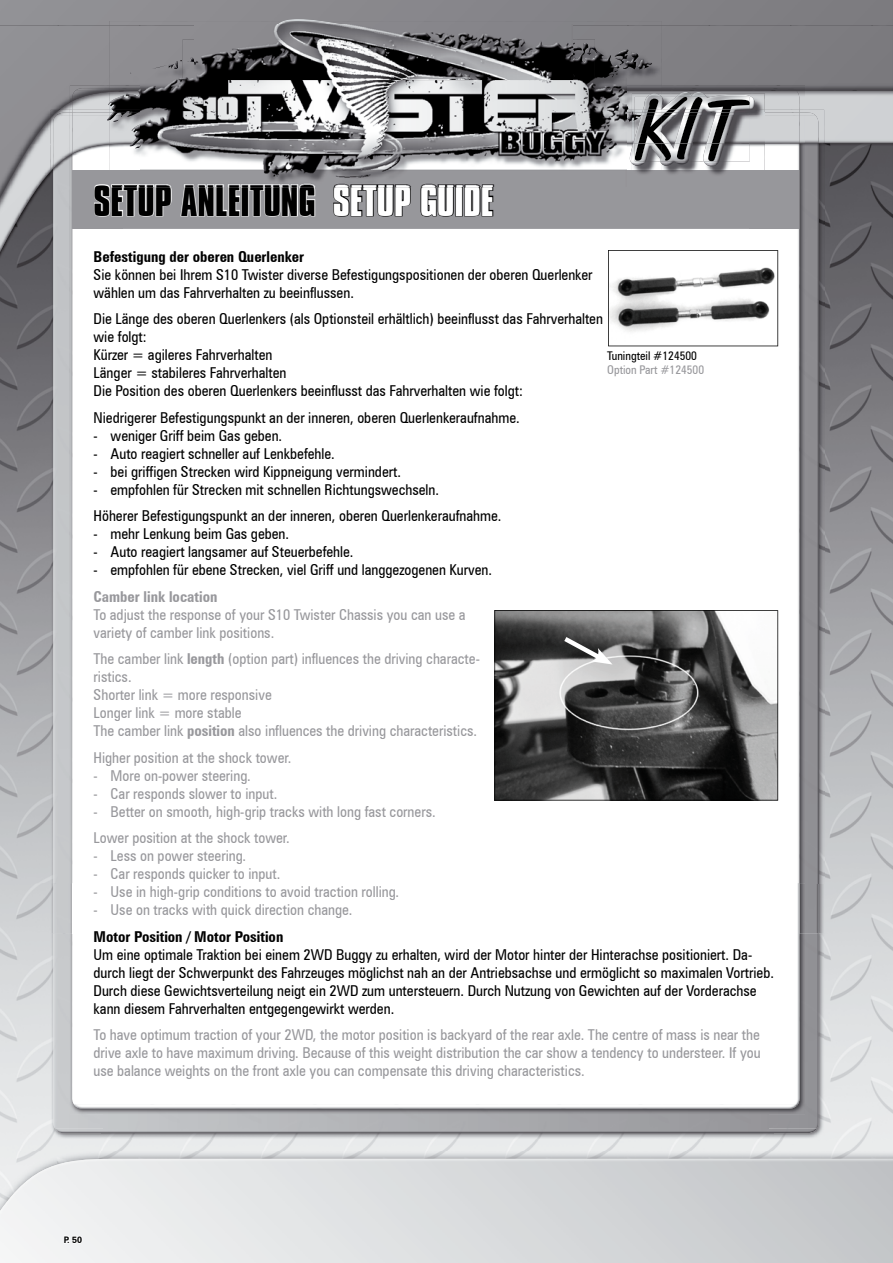
<style>
.page{position:relative;width:893px;height:1263px;background:#fff}
.page>*{position:absolute;margin:0;border:0;box-sizing:border-box;transform-origin:0 0}
.t1{font:700 37.5px "Compacta BT";color:#000}
.t2{font:condensed 15px/18px "Zurich BT";color:#000}
.t3{font:condensed 15px/18px "Zurich BT";color:#98989c}
.t4{font:700 condensed 15px "Zurich BT";color:#000}
.t5{font:700 condensed 15px "Zurich BT";color:#98989c}
.t6{font:condensed 12px "Zurich BT";color:#000}
.t7{font:condensed 12px "Zurich BT";color:#98989c}
.t8{font:700 9px "Zurich BT";color:#000}
.s1{color:#fff}
.s2{font-weight:700}
</style>
<div class="page">
<img style="left:0;top:26px;width:893px;height:1125px">
<img style="left:51px;top:933px;width:51px;height:206px">
<img style="left:773px;top:933px;width:51px;height:206px">
<img style="left:102px;top:1133px;width:671px;height:6px">
<img style="left:55px;top:1128px;width:762px;height:5px">
<img style="left:53px;top:933px;width:51px;height:195px">
<img style="left:768px;top:933px;width:51px;height:195px">
<img style="left:104px;top:1114px;width:664px;height:14px">
<img style="left:70px;top:933px;width:735px;height:181px">
<img style="left:74px;top:1104px;width:724px;height:5px">
<img style="left:72px;top:933px;width:727px;height:171px">
<img style="left:0;top:1151px;width:893px;height:8px">
<img style="left:0;top:883px;width:893px;height:50px">
<img style="left:53px;top:883px;width:766px;height:50px">
<img style="left:0;top:252px;width:51px;height:631px">
<img style="left:748px;top:143px;width:145px;height:740px">
<img style="left:51px;top:171px;width:2px;height:712px">
<img style="left:53px;top:171px;width:19px;height:712px">
<img style="left:72px;top:229px;width:51px;height:654px">
<img style="left:123px;top:229px;width:625px;height:654px">
<div style="left:72px;top:171px;width:727px;height:58px;background:#97979b"></div>
<img style="left:805px;top:91px;width:88px;height:52px">
<img style="left:0;top:198px;width:51px;height:54px">
<img style="left:59px;top:113px;width:756px;height:2px">
<img style="left:53px;top:115px;width:766px;height:54px">
<img style="left:72px;top:102px;width:727px;height:52px">
<img style="left:315px;top:188px;width:9px;height:28px">
<img style="left:0;top:0;width:893px;height:26px">
<div style="left:0;top:26px;width:109px;height:86px;background:#909094"></div>
<div style="left:662px;top:26px;width:231px;height:65px;background:#7d7c80"></div>
<img style="left:0;top:111px;width:51px;height:87px">
<svg style="left:51px;top:110px;width:8px;height:8px"></svg>
<img style="left:70px;top:86px;width:735px;height:16px">
<img style="left:75px;top:88px;width:721px;height:3px">
<img style="left:72px;top:91px;width:37px;height:10px">
<svg style="left:94px;top:184px;width:221px;height:33px"></svg>
<svg style="left:333px;top:188px;width:160px;height:29px;background:#68686a"></svg>
<svg style="left:608px;top:250px;width:170px;height:96px"></svg>
<svg style="left:494px;top:610px;width:284px;height:190px;background:#616161"></svg>
<svg style="left:564px;top:637px;width:49px;height:27px"></svg>
<svg style="left:63px;top:1234px;width:21px;height:11px"></svg>
<img style="left:109px;top:115px;width:523px;height:55px">
<img style="left:109px;top:170px;width:553px;height:18px">
<img style="left:109px;top:86px;width:553px;height:6px">
<img style="left:109px;top:21px;width:553px;height:5px">
<img style="left:572px;top:26px;width:90px;height:60px">
<img style="left:111px;top:184px;width:29px;height:1px">
<img style="left:109px;top:185px;width:206px;height:3px">
<img style="left:636px;top:60px;width:16px;height:10px">
<img style="left:623px;top:52px;width:15px;height:17px">
<img style="left:619px;top:49px;width:9px;height:16px">
<img style="left:595px;top:47px;width:24px;height:31px">
<img style="left:109px;top:92px;width:31px;height:18px">
<img style="left:122px;top:110px;width:18px;height:3px">
<img style="left:122px;top:113px;width:16px;height:2px">
<img style="left:122px;top:115px;width:11px;height:5px">
<svg style="left:109px;top:89px;width:31px;height:3px"></svg>
<svg style="left:613px;top:64px;width:6px;height:11px"></svg>
<img style="left:152px;top:65px;width:15px;height:4px">
<svg style="left:107px;top:103px;width:15px;height:19px"></svg>
<img style="left:132px;top:124px;width:8px;height:19px">
<svg style="left:130px;top:143px;width:10px;height:5px"></svg>
<img style="left:283px;top:19px;width:39px;height:2px">
<img style="left:277px;top:21px;width:69px;height:3px">
<img style="left:572px;top:39px;width:23px;height:4px">
<img style="left:572px;top:43px;width:23px;height:35px">
<svg style="left:587px;top:47px;width:11px;height:10px"></svg>
<img style="left:183px;top:39px;width:11px;height:39px">
<svg style="left:169px;top:58px;width:25px;height:11px"></svg>
<img style="left:662px;top:143px;width:103px;height:34px">
<img style="left:705px;top:93px;width:60px;height:17px">
<img style="left:750px;top:115px;width:15px;height:28px">
<img style="left:632px;top:161px;width:30px;height:16px">
<img style="left:662px;top:93px;width:17px;height:4px">
<img style="left:632px;top:122px;width:3px;height:16px">
<svg style="left:679px;top:92px;width:26px;height:3px"></svg>
<img style="left:676px;top:95px;width:30px;height:2px">
<img style="left:711px;top:95px;width:44px;height:15px">
<svg style="left:630px;top:138px;width:14px;height:28px"></svg>
<img style="left:662px;top:163px;width:24px;height:3px">
<img style="left:662px;top:161px;width:26px;height:2px">
<svg style="left:626px;top:92px;width:36px;height:30px"></svg>
<img style="left:725px;top:143px;width:25px;height:18px">
<svg style="left:735px;top:110px;width:30px;height:5px"></svg>
<img style="left:735px;top:115px;width:15px;height:28px">
<svg style="left:704px;top:161px;width:15px;height:5px"></svg>
<img style="left:662px;top:143px;width:63px;height:18px">
<img style="left:662px;top:97px;width:88px;height:13px">
<img style="left:662px;top:110px;width:88px;height:3px">
<img style="left:662px;top:113px;width:73px;height:30px">
<img style="left:662px;top:115px;width:72px;height:28px">
<img style="left:635px;top:143px;width:27px;height:18px">
<img style="left:641px;top:97px;width:21px;height:13px">
<img style="left:641px;top:110px;width:21px;height:3px">
<img style="left:641px;top:113px;width:21px;height:2px">
<img style="left:635px;top:115px;width:27px;height:28px">
<svg style="left:677px;top:107px;width:9px;height:8px"></svg>
<img style="left:140px;top:78px;width:486px;height:109px">
<img style="left:194px;top:24px;width:378px;height:55px">
<h1 class="t1" style="left:94px;top:178px;width:402px">SETUP ANLEITUNG <span class="s1">SETUP GUIDE</span></h1>
<p class="t4" style="left:94px;top:247px;width:212px">Befestigung der oberen Querlenker</p>
<p class="t2" style="left:94px;top:265px;width:501px">Sie können bei Ihrem S10 Twister diverse Befestigungspositionen der oberen Querlenker wählen um das Fahrverhalten zu beeinflussen.</p>
<p class="t2" style="left:94px;top:310px;width:511px">Die Länge des oberen Querlenkers (als Optionsteil erhältlich) beeinflusst das Fahrverhalten wie folgt:<br>Kürzer = agileres Fahrverhalten<br>Länger = stabileres Fahrverhalten<br>Die Position des oberen Querlenkers beeinflusst das Fahrverhalten wie folgt:</p>
<p class="t2" style="left:94px;top:408px;width:428px">Niedrigerer Befestigungspunkt an der inneren, oberen Querlenkeraufnahme.</p>
<p class="t2" style="left:94px;top:426px;width:190px">- weniger Griff beim Gas geben.</p>
<p class="t2" style="left:94px;top:444px;width:243px">- Auto reagiert schneller auf Lenkbefehle.</p>
<p class="t2" style="left:94px;top:462px;width:309px">- bei griffigen Strecken wird Kippneigung vermindert.</p>
<p class="t2" style="left:94px;top:476px;width:409px;line-height:26.5px">- empfohlen für Strecken mit schnellen Richtungswechseln.<br>Höherer Befestigungspunkt an der inneren, oberen Querlenkeraufnahme.</p>
<p class="t2" style="left:94px;top:525px;width:197px">- mehr Lenkung beim Gas geben.</p>
<p class="t2" style="left:94px;top:543px;width:261px">- Auto reagiert langsamer auf Steuerbefehle.</p>
<p class="t2" style="left:94px;top:561px;width:400px">- empfohlen für ebene Strecken, viel Griff und langgezogenen Kurven.</p>
<p class="t5" style="left:94px;top:587px;width:125px">Camber link location</p>
<p class="t3" style="left:94px;top:605px;width:374px">To adjust the response of your S10 Twister Chassis you can use a variety of camber link positions.</p>
<p class="t3" style="left:94px;top:650px;width:388px">The camber link <span class="s2">length</span> (option part) influences the driving characte&shy;ristics.<br>Shorter link = more responsive<br>Longer link = more stable<br>The camber link <span class="s2">position</span> also influences the driving characteristics.</p>
<p class="t3" style="left:94px;top:748px;width:199px">Higher position at the shock tower.</p>
<p class="t3" style="left:94px;top:766px;width:159px">- More on-power steering.</p>
<p class="t3" style="left:94px;top:784px;width:185px">- Car responds slower to input.</p>
<p class="t3" style="left:94px;top:798px;width:344px;line-height:26.5px">- Better on smooth, high-grip tracks with long fast corners.<br>Lower position at the shock tower.</p>
<p class="t3" style="left:94px;top:847px;width:154px">- Less on power steering.</p>
<p class="t3" style="left:94px;top:865px;width:188px">- Car responds quicker to input.</p>
<p class="t3" style="left:94px;top:883px;width:307px">- Use in high-grip conditions to avoid traction rolling.</p>
<p class="t3" style="left:94px;top:901px;width:260px">- Use on tracks with quick direction change.</p>
<p class="t4" style="left:94px;top:927px;width:191px">Motor Position / Motor Position</p>
<p class="t2" style="left:94px;top:945px;width:682px">Um eine optimale Traktion bei einem 2WD Buggy zu erhalten, wird der Motor hinter der Hinterachse positioniert. Da&shy;durch liegt der Schwerpunkt des Fahrzeuges möglichst nah an der Antriebsachse und ermöglicht so maximalen Vortrieb.<br>Durch diese Gewichtsverteilung neigt ein 2WD zum untersteuern. Durch Nutzung von Gewichten auf der Vorderachse kann diesem Fahrverhalten entgegengewirkt werden.</p>
<p class="t3" style="left:94px;top:1026px;width:669px;text-align:justify">To have optimum traction of your 2WD, the motor position is backyard of the rear axle. The centre of mass is near the drive axle to have maximum driving. Because of this weight distribution the car show a tendency to understeer. If you use balance weights on the front axle you can compensate this driving characteristics.</p>
<p class="t6" style="left:607px;top:348px;width:91px">Tuningteil #124500</p>
<p class="t7" style="left:607px;top:363px;width:98px">Option Part #124500</p>
<p class="t8" style="left:64px;top:1234px;width:20px">P. 50</p>
</div>
